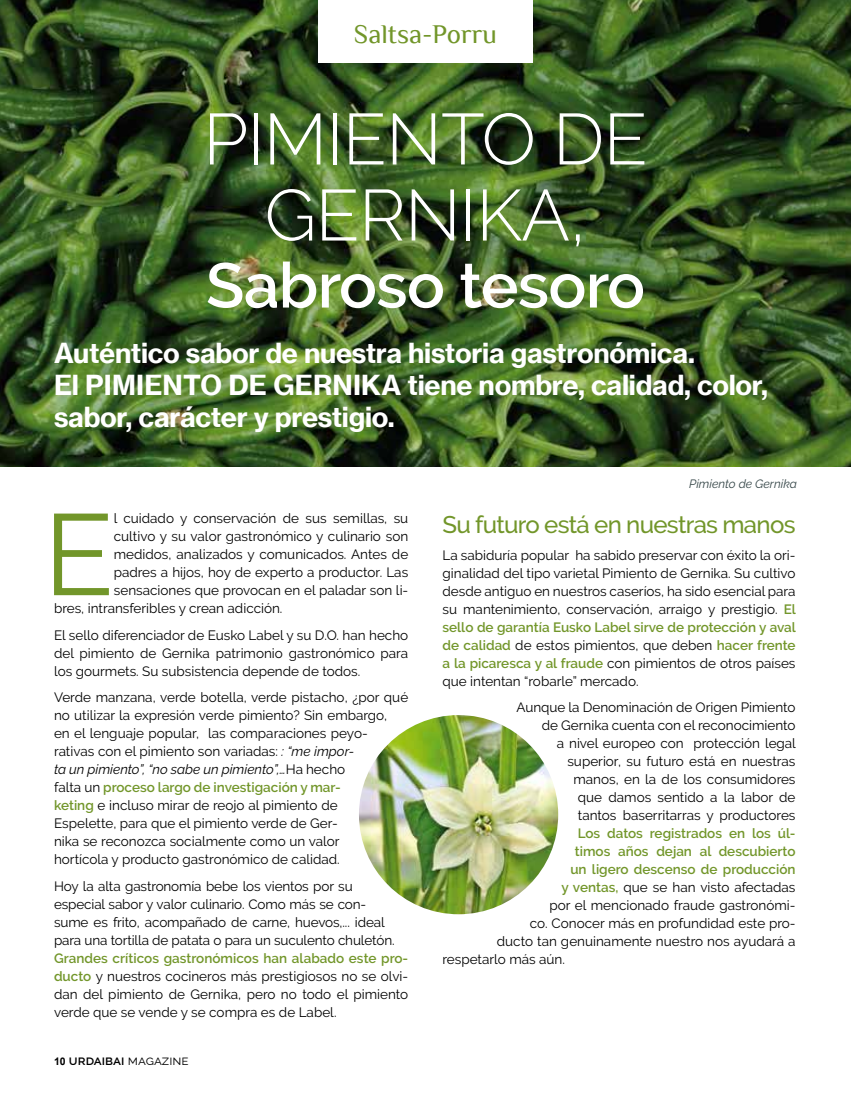
<style>
.page{position:relative;width:851px;height:1106px;background:#fff}
.page>*{position:absolute;margin:0;border:0;box-sizing:border-box;transform-origin:0 0}
.t1{font:114.9px "Raleway";color:#72962a}
.t2{font:300 72px/76.1px "Raleway";letter-spacing:-.01em;color:#fff;text-align:center}
.t3{font:600 63px "Raleway";letter-spacing:-.01em;color:#fff}
.t4{font:27px/32.4px "N Haas Grotesk TX Pro 75 Bd";letter-spacing:-.01em;color:#fff}
.t5{font:27px "Philosopher";color:#72962a}
.t6{font:500 24px "Raleway";letter-spacing:-.03em;color:#72962a}
.t7{font:13.5px/18px "Raleway";color:#000;text-align:justify}
.t8{font:600 13.5px "Raleway";color:#72962a}
.t9{font:600 13.5px "Raleway";letter-spacing:.015em;color:#000}
.t10{font:italic 12px "Raleway";color:#344547}
.s1{font-style:italic}
.s2{font-weight:600;color:#72962a}
.s3{font-family:"Arial";font-weight:700;font-size:10.5px}
.s4{font-weight:400}
</style>
<div class="page">
<img style="left:0;top:0;width:850px;height:466px">
<div style="left:318px;top:0;width:214px;height:62px;background:#fff"></div>
<img style="left:360px;top:716px;width:197px;height:197px">
<div style="left:318px;top:674px;width:281px;height:281px;border:41px solid #fff;border-radius:50%"></div>
<h3 class="t5" style="left:354px;top:20px;width:144px">Saltsa-Porru</h3>
<h2 class="t2" style="left:203px;top:101px;width:446px">PIMIENTO DE<br>GERNIKA,</h2>
<h3 class="t3" style="left:206px;top:249px;width:440px">Sabroso tesoro</h3>
<h3 class="t4" style="left:54px;top:336px;width:715px">Auténtico sabor de nuestra historia gastronómica.<br>El PIMIENTO DE GERNIKA tiene nombre, calidad, color, sabor, carácter y prestigio.</h3>
<h1 class="t1" style="left:44px;top:488px;width:71px">E</h1>
<p class="t7" style="left:114px;top:509px;width:296px">l cuidado y conservación de sus semillas, su</p>
<p class="t7" style="left:114px;top:527px;width:296px">cultivo y su valor gastronómico y culinario son</p>
<p class="t7" style="left:114px;top:545px;width:296px">medidos, analizados y comunicados. Antes de</p>
<p class="t7" style="left:114px;top:563px;width:296px">padres a hijos, hoy de experto a productor. Las</p>
<p class="t7" style="left:114px;top:581px;width:296px">sensaciones que provocan en el paladar son li-</p>
<p class="t7" style="left:54px;top:599px;width:230px">bres, intransferibles y crean adicción.</p>
<p class="t7" style="left:54px;top:626px;width:356px">El sello diferenciador de Eusko Label y su D.O. han hecho del pimiento de Gernika patrimonio gastronómico para los gourmets. Su subsistencia depende de todos.</p>
<p class="t7" style="left:54px;top:688px;width:355px;text-align:left">Verde manzana, verde botella, verde pistacho, ¿por qué no utilizar la expresión verde pimiento? Sin embargo,<br>en el lenguaje popular, las comparaciones peyo&shy;rativas con el pimiento son variadas: <span class="s1">: “me impor-<br>ta un pimiento”, “no sabe un pimiento”,…</span>Ha hecho<br>falta un <span class="s2">proceso largo de investigación y mar-<br>keting</span> e incluso mirar de reojo al pimiento de<br>Espelette, para que el pimiento verde de Ger-<br>nika se reconozca socialmente como un valor<br>hortícola y producto gastronómico de calidad.</p>
<p class="t7" style="left:54px;top:877px;width:342px;text-align:left">Hoy la alta gastronomía bebe los vientos por su especial sabor y valor culinario. Como más se con&shy;sume es frito, acompañado de carne, huevos,... ideal para una tortilla de patata o para un suculento chuletón.</p>
<p class="t7" style="left:54px;top:949px;width:356px"><span class="s2">Grandes críticos gastronómicos han alabado este pro&shy;ducto</span> y nuestros cocineros más prestigiosos no se olvi&shy;dan del pimiento de Gernika, pero no todo el pimiento verde que se vende y se compra es de Label.</p>
<p class="t9" style="left:54px;top:1052px;width:136px"><span class="s3">10</span> urdaibai <span class="s4">magazine</span></p>
<p class="t10" style="left:689px;top:477px;width:109px">Pimiento de Gernika</p>
<h3 class="t6" style="left:442px;top:510px;width:354px">Su futuro está en nuestras manos</h3>
<p class="t7" style="left:442px;top:546px;width:355px">La sabiduría popular ha sabido preservar con éxito la ori&shy;ginalidad del tipo varietal Pimiento de Gernika. Su cultivo desde antiguo en nuestros caseríos, ha sido esencial para su mantenimiento, conservación, arraigo y prestigio. <span class="s2">El sello de garantía Eusko Label sirve de protección y aval de calidad</span> de estos pimientos, que deben <span class="s2">hacer frente a la picaresca y al fraude</span> con pimientos de otros países que intentan “robarle” mercado.</p>
<p class="t7" style="left:516px;top:698px;width:281px;text-align:right">Aunque la Denominación de Origen Pimiento de Gernika cuenta con el reconocimiento<br>a nivel europeo con protección legal superior, su futuro está en nuestras<br>manos, en la de los consumidores<br>que damos sentido a la labor de<br>tantos baserritarras y productores</p>
<p class="t8" style="left:577px;top:825px;width:219px">Los datos registrados en los úl-</p>
<p class="t8" style="left:574px;top:843px;width:222px">timos años dejan al descubierto</p>
<p class="t8" style="left:570px;top:861px;width:227px">un ligero descenso de producción</p>
<p class="t7" style="left:561px;top:878px;width:236px"><span class="s2">y ventas,</span> que se han visto afectadas</p>
<p class="t7" style="left:549px;top:896px;width:248px">por el mencionado fraude gastronómi-</p>
<p class="t7" style="left:529px;top:914px;width:267px">co. Conocer más en profundidad este pro-</p>
<p class="t7" style="left:497px;top:932px;width:300px">ducto tan genuinamente nuestro nos ayudará a</p>
<p class="t7" style="left:442px;top:950px;width:124px">respetarlo más aún.</p>
</div>
